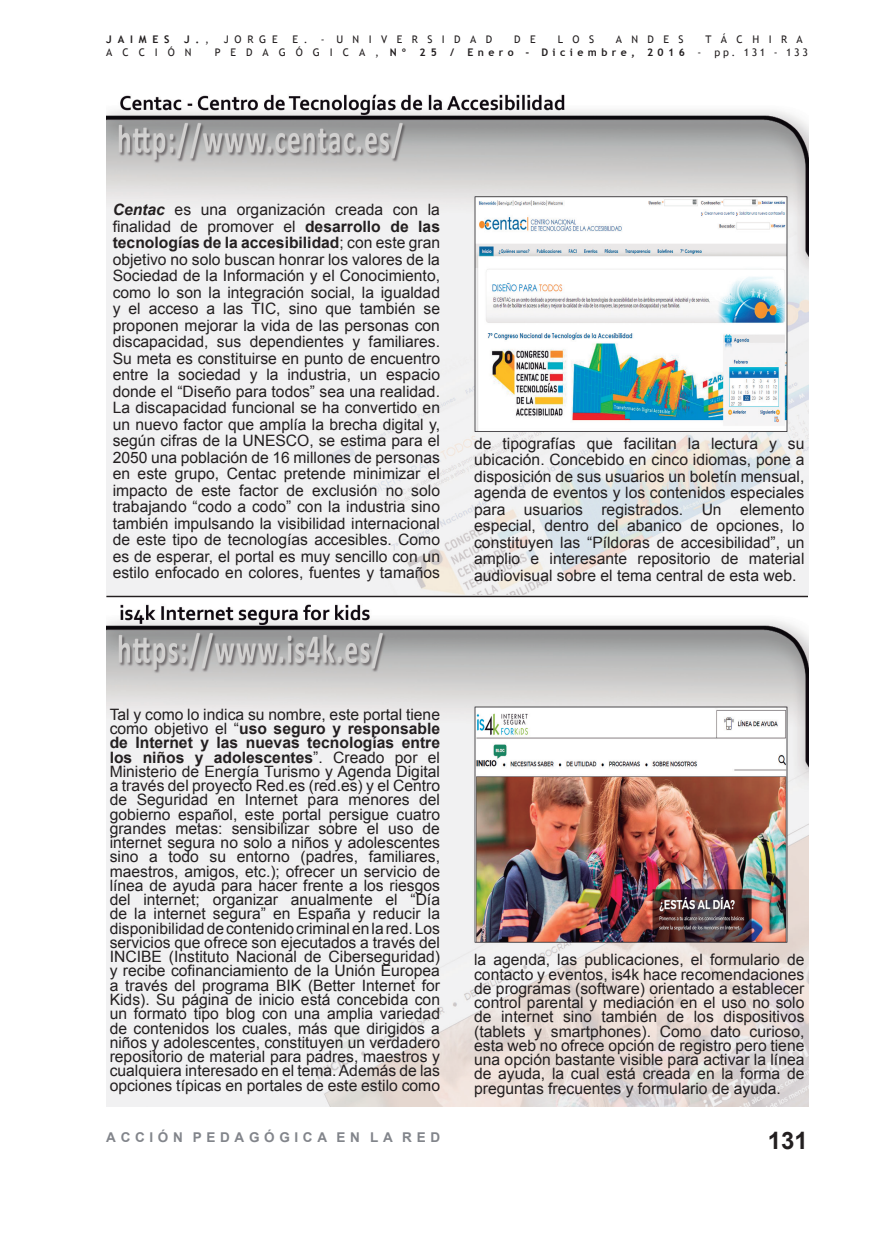
<style>
.page{position:relative;width:893px;height:1234px;background:#fff}
.page>*{position:absolute;margin:0;border:0;box-sizing:border-box;transform-origin:0 0}
.t1{font:700 24px "Arial";color:#231f20}
.t2{font:15.6px/14.2px "Arial";color:#231f20;text-align:justify}
.t3{font:700 13.5px "Arial";letter-spacing:.345em;color:#82858b}
.t4{font:10.5px "Trebuchet MS";letter-spacing:.9em;color:#231f20}
.t5{font:700 10.5px "Trebuchet MS";letter-spacing:.42em;color:#231f20}
.t6{font:10.5px "Trebuchet MS";letter-spacing:.95em;color:#231f20}
.s1{font-weight:400}
.s2{font-weight:700}
.s3{font-weight:700;font-style:italic}
</style>
<div class="page">
<img style="left:106px;top:94px;width:702px;height:1011px">
<hr style="left:106px;top:595px;width:702px;height:2px;background:#231f20">
<p class="t5" style="left:106px;top:33px;width:65px">Jaimes</p>
<p class="t5" style="left:184px;top:33px;width:26px">J.<span class="s1">,</span></p>
<p class="t4" style="left:224px;top:33px;width:56px">JORGE</p>
<p class="t4" style="left:293px;top:33px;width:201px">E. - UNIVERSIDAD</p>
<p class="t4" style="left:514px;top:33px;width:23px">D E</p>
<p class="t4" style="left:558px;top:33px;width:38px">LOS</p>
<p class="t4" style="left:616px;top:33px;width:69px">ANDES</p>
<p class="t4" style="left:705px;top:33px;width:99px">TÁCHIRA</p>
<p class="t4" style="left:106px;top:45px;width:87px">ACCIÓN</p>
<p class="t6" style="left:215px;top:45px;width:193px">PEDAGÓGICA, <span class="s2">Nº</span></p>
<p class="t5" style="left:419px;top:45px;width:19px">2 5</p>
<p class="t5" style="left:450px;top:45px;width:6px">/</p>
<p class="t5" style="left:467px;top:45px;width:235px">E nero - Diciembre, 2016 <span class="s1">-</span></p>
<p class="t4" style="left:714px;top:45px;width:95px">PP. 131 - 133</p>
<p class="t2" style="left:113px;top:201px;width:329px;line-height:16.5px"><span class="s3">Centac</span> es una organización creada con la finalidad de promover el <span class="s2">desarrollo de las tecnologías de la accesibilidad</span>; con este gran objetivo no solo buscan honrar los valores de la Sociedad de la Información y el Conocimiento, como lo son la integración social, la igualdad y el acceso a las TIC, sino que también se proponen mejorar la vida de las personas con discapacidad, sus dependientes y familiares.<br>Su meta es constituirse en punto de encuentro entre la sociedad y la industria, un espacio donde el “Diseño para todos” sea una realidad.<br>La discapacidad funcional se ha convertido en un nuevo factor que amplía la brecha digital y, según cifras de la UNESCO, se estima para el 2050 una población de 16 millones de personas en este grupo, Centac pretende minimizar el impacto de este factor de exclusión no solo trabajando “codo a codo” con la industria sino también impulsando la visibilidad internacional de este tipo de tecnologías accesibles. Como es de esperar, el portal es muy sencillo con un estilo enfocado en colores, fuentes y tamaños</p>
<p class="t2" style="left:474px;top:435px;width:332px;line-height:16.5px">de tipografías que facilitan la lectura y su ubicación. Concebido en cinco idiomas, pone a disposición de sus usuarios un boletín mensual, agenda de eventos y los contenidos especiales para usuarios registrados. Un elemento especial, dentro del abanico de opciones, lo constituyen las “Píldoras de accesibilidad”, un amplio e interesante repositorio de material audiovisual sobre el tema central de esta web.</p>
<p class="t2" style="left:110px;top:707px;width:332px">Tal y como lo indica su nombre, este portal tiene como objetivo el “<span class="s2">uso seguro y responsable de Internet y las nuevas tecnologías entre los niños y adolescentes</span>”. Creado por el Ministerio de Energía Turismo y Agenda Digital a través del proyecto Red.es (red.es) y el Centro de Seguridad en Internet para menores del gobierno español, este portal persigue cuatro grandes metas: sensibilizar sobre el uso de internet segura no solo a niños y adolescentes sino a todo su entorno (padres, familiares, maestros, amigos, etc.); ofrecer un servicio de línea de ayuda para hacer frente a los riesgos del internet; organizar anualmente el “Día de la internet segura” en España y reducir la disponibilidad de contenido criminal en la red. Los servicios que ofrece son ejecutados a través del INCIBE (Instituto Nacional de Ciberseguridad) y recibe cofinanciamiento de la Unión Europea a través del programa BIK (Better Internet for Kids). Su página de inicio está concebida con un formato tipo blog con una amplia variedad de contenidos los cuales, más que dirigidos a niños y adolescentes, constituyen un verdadero repositorio de material para padres, maestros y cualquiera interesado en el tema. Además de las opciones típicas en portales de este estilo como</p>
<p class="t3" style="left:106px;top:1127px;width:335px">Acción Pedagógica en la Red</p>
<p class="t2" style="left:474px;top:952px;width:332px">la agenda, las publicaciones, el formulario de contacto y eventos, is4k hace recomendaciones de programas (software) orientado a establecer control parental y mediación en el uso no solo de internet sino también de los dispositivos (tablets y smartphones). Como dato curioso, esta web no ofrece opción de registro pero tiene una opción bastante visible para activar la línea de ayuda, la cual está creada en la forma de preguntas frecuentes y formulario de ayuda.</p>
<h1 class="t1" style="left:768px;top:1124px;width:42px">131</h1>
</div>
